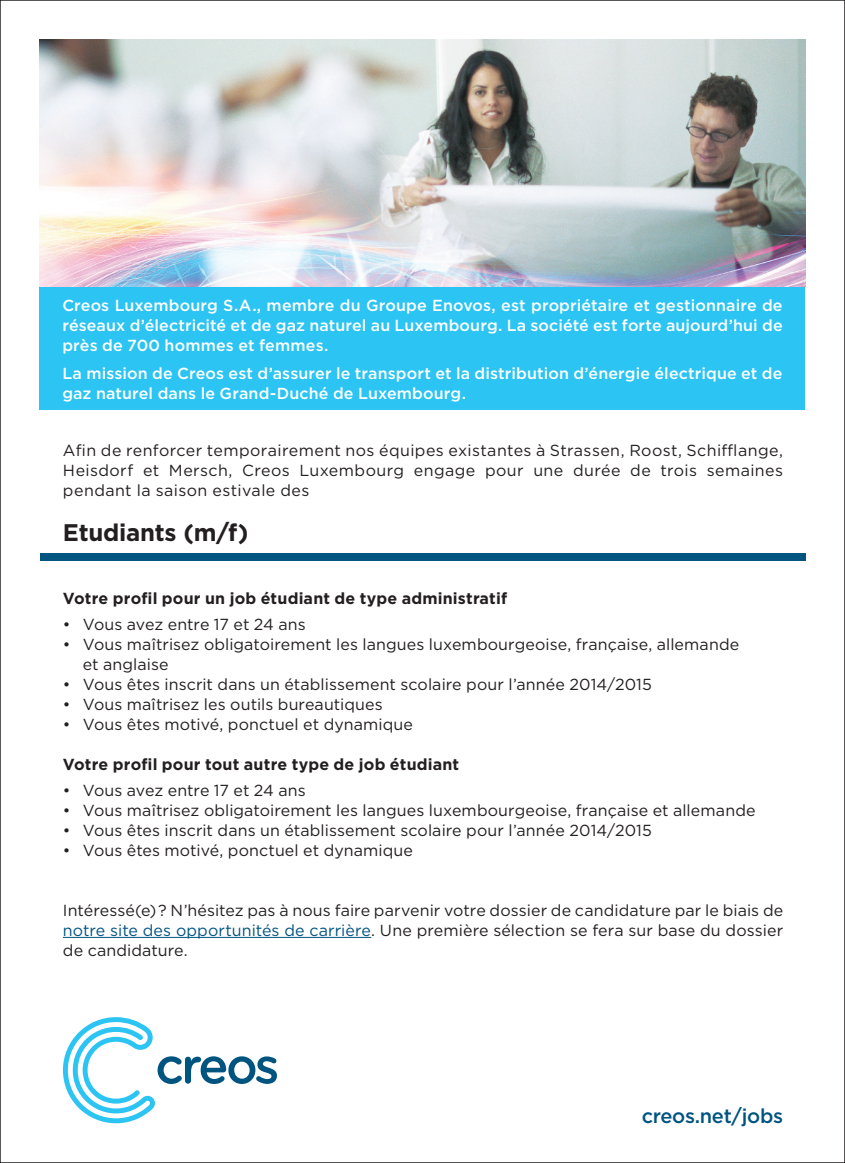
<style>
.page{position:relative;width:845px;height:1163px;background:#fff}
.page>*{position:absolute;margin:0;border:0;box-sizing:border-box;transform-origin:0 0}
.t1{font:700 24px "Gotham";letter-spacing:-.01em;color:#231f20}
.t2{font:500 20px "Gotham";letter-spacing:-.015em;color:#005480}
.t3{font:16px/20px "Gotham";letter-spacing:.005em;color:#231f20;text-align:justify}
.t4{font:500 16px/20px "Gotham";letter-spacing:.005em;color:#fff;text-align:justify}
.t5{font:700 16px "Gotham";letter-spacing:.01em;color:#231f20}
.s1{color:#005480}
</style>
<div class="page">
<div style="left:40px;top:287px;width:765px;height:123px;background:#2bc4f3"></div>
<svg style="left:63px;top:1017px;width:214px;height:106px"></svg>
<div style="left:40px;top:553px;width:765px;height:7px;background:#005480"></div>
<hr style="left:63px;top:936px;width:308px;height:1px;background:#005480">
<img style="left:40px;top:40px;width:765px;height:247px">
<p class="t4" style="left:62px;top:294px;width:722px">Creos Luxembourg S.A., membre du Groupe Enovos, est propriétaire et gestionnaire de réseaux d’électricité et de gaz naturel au Luxembourg. La société est forte aujourd’hui de près de 700 hommes et femmes.</p>
<p class="t4" style="left:62px;top:363px;width:721px">La mission de Creos est d’assurer le transport et la distribution d’énergie électrique et de gaz naturel dans le Grand-Duché de Luxembourg.</p>
<p class="t3" style="left:63px;top:439px;width:721px">Afin de renforcer temporairement nos équipes existantes à Strassen, Roost, Schifflange, Heisdorf et Mersch, Creos Luxembourg engage pour une durée de trois semaines pendant la saison estivale des</p>
<h1 class="t1" style="left:63px;top:516px;width:187px">Etudiants (m/f)</h1>
<p class="t5" style="left:63px;top:588px;width:446px">Votre profil pour un job étudiant de type administratif</p>
<p class="t3" style="left:63px;top:613px;width:244px">• Vous avez entre 17 et 24 ans</p>
<p class="t3" style="left:83px;top:633px;width:658px;text-indent:-20px">• Vous maîtrisez obligatoirement les langues luxembourgeoise, française, allemande et anglaise</p>
<p class="t3" style="left:63px;top:673px;width:590px">• Vous êtes inscrit dans un établissement scolaire pour l’année 2014/2015</p>
<p class="t3" style="left:63px;top:693px;width:321px">• Vous maîtrisez les outils bureautiques</p>
<p class="t3" style="left:63px;top:713px;width:351px">• Vous êtes motivé, ponctuel et dynamique</p>
<p class="t5" style="left:63px;top:753px;width:398px">Votre profil pour tout autre type de job étudiant</p>
<p class="t3" style="left:63px;top:779px;width:244px">• Vous avez entre 17 et 24 ans</p>
<p class="t3" style="left:63px;top:799px;width:694px">• Vous maîtrisez obligatoirement les langues luxembourgeoise, française et allemande</p>
<p class="t3" style="left:63px;top:819px;width:590px">• Vous êtes inscrit dans un établissement scolaire pour l’année 2014/2015</p>
<p class="t3" style="left:63px;top:839px;width:351px">• Vous êtes motivé, ponctuel et dynamique</p>
<p class="t3" style="left:63px;top:899px;width:722px">Intéressé(e) ? N’hésitez pas à nous faire parvenir votre dossier de candidature par le biais de <span class="s1">notre site des opportunités de carrière</span>. Une première sélection se fera sur base du dossier de candidature.</p>
<p class="t2" style="left:641px;top:1102px;width:143px">creos.net/jobs</p>
</div>
